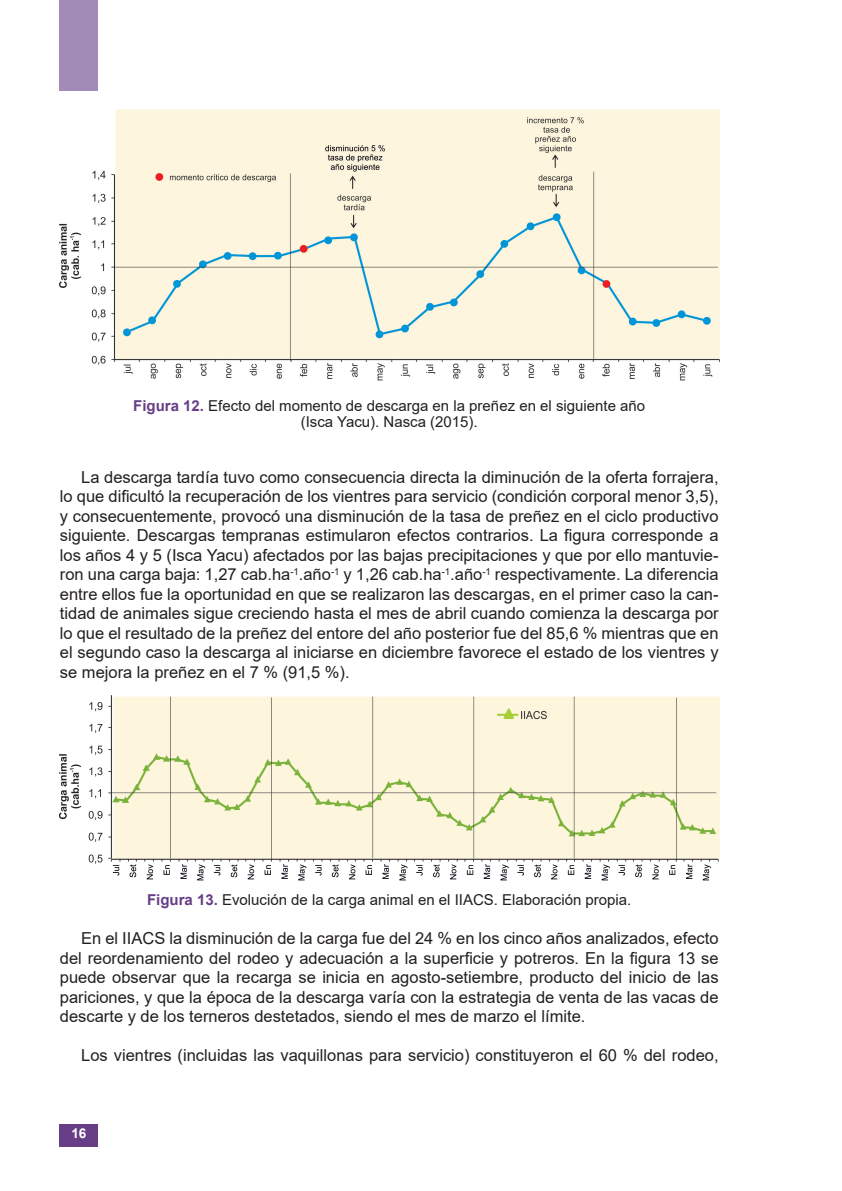
<style>
.page{position:relative;width:842px;height:1191px;background:#fff}
.page>*{position:absolute;margin:0;border:0;box-sizing:border-box;transform-origin:0 0}
.t1{font:16.5px/19.5px "Arial";color:#231f20;text-align:justify}
.t2{font:15px/16.5px "Arial";color:#231f20;text-align:center}
.t3{font:700 13.5px "Arial";color:#fff}
.s1{font-weight:700;color:#673e85}
</style>
<div class="page">
<div style="left:60px;top:1124px;width:38px;height:23px;background:#673e85"></div>
<div style="left:60px;top:0;width:38px;height:91px;background:#a18bb7"></div>
<img style="left:60px;top:110px;width:659px;height:270px">
<img style="left:60px;top:695px;width:659px;height:185px">
<p class="t2" style="left:133px;top:397px;width:513px"><span class="s1">Figura 12.</span> Efecto del momento de descarga en la preñez en el siguiente año (Isca Yacu). Nasca (2015).</p>
<p class="t1" style="left:60px;top:467px;width:660px;text-indent:21px">La descarga tardía tuvo como consecuencia directa la diminución de la oferta forrajera, lo que dificultó la recuperación de los vientres para servicio (condición corporal menor 3,5), y consecuentemente, provocó una disminución de la tasa de preñez en el ciclo productivo siguiente. Descargas tempranas estimularon efectos contrarios. La figura corresponde a los años 4 y 5 (Isca Yacu) afectados por las bajas precipitaciones y que por ello mantuvie&shy;ron una carga baja: 1,27 cab.ha<sup>-1</sup>.año<sup>-1</sup> y 1,26 cab.ha<sup>-1</sup>.año<sup>-1</sup> respectivamente. La diferencia entre ellos fue la oportunidad en que se realizaron las descargas, en el primer caso la can&shy;tidad de animales sigue creciendo hasta el mes de abril cuando comienza la descarga por lo que el resultado de la preñez del entore del año posterior fue del 85,6 % mientras que en el segundo caso la descarga al iniciarse en diciembre favorece el estado de los vientres y se mejora la preñez en el 7 % (91,5 %).</p>
<p class="t2" style="left:147px;top:891px;width:486px"><span class="s1">Figura 13.</span> Evolución de la carga animal en el IIACS. Elaboración propia.</p>
<p class="t1" style="left:60px;top:928px;width:660px;text-indent:21px">En el IIACS la disminución de la carga fue del 24 % en los cinco años analizados, efecto del reordenamiento del rodeo y adecuación a la superficie y potreros. En la figura 13 se puede observar que la recarga se inicia en agosto-setiembre, producto del inicio de las pariciones, y que la época de la descarga varía con la estrategia de venta de las vacas de descarte y de los terneros destetados, siendo el mes de marzo el límite.</p>
<p class="t1" style="left:81px;top:1045px;width:639px">Los vientres (incluidas las vaquillonas para servicio) constituyeron el 60 % del rodeo,</p>
<p class="t3" style="left:71px;top:1123px;width:17px">16</p>
</div>
